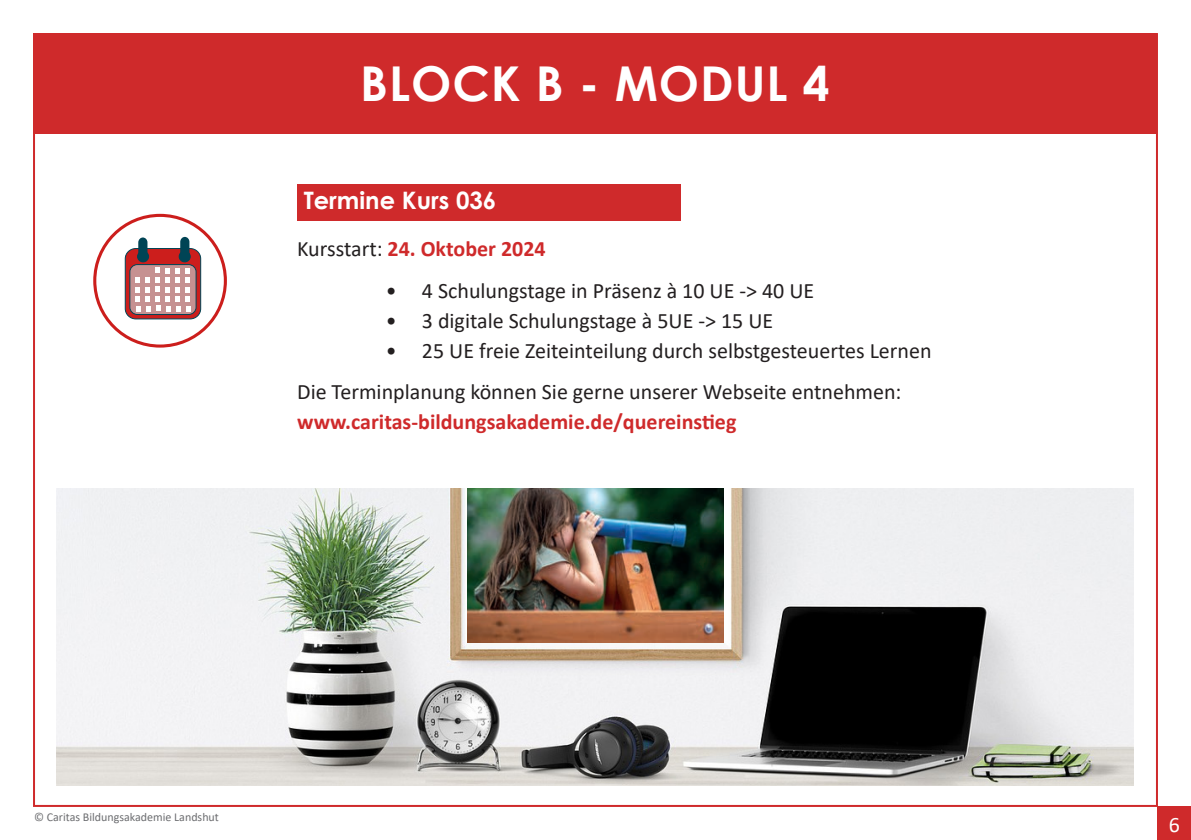
<style>
.page{position:relative;width:1191px;height:840px;background:#fff}
.page>*{position:absolute;margin:0;border:0;box-sizing:border-box;transform-origin:0 0}
.t1{font:700 48px "Century Gothic";letter-spacing:.02em;color:#fff}
.t2{font:700 24px "Century Gothic";color:#fff}
.t3{font:22px "Calibri";color:#231f20}
.t4{font:700 22px "Calibri";color:#cf2a2b}
.t5{font:22px "Calibri";color:#fff}
.t6{font:12px "Calibri";color:#6c6d70}
.s1{font-weight:400;color:#231f20}
</style>
<div class="page">
<div style="left:33px;top:33px;width:1124px;height:100px;background:#cf2a2b"></div>
<div style="left:1158px;top:806px;width:33px;height:33px;background:#cf2a2b"></div>
<div style="left:297px;top:184px;width:384px;height:37px;background:#cf2a2b"></div>
<div style="left:93px;top:214px;width:134px;height:133px;border:3px solid #cc1e1c;border-radius:50%"></div>
<svg style="left:125px;top:248px;width:76px;height:71px"></svg>
<div style="left:125px;top:248px;width:76px;height:71px;border:1px solid #045;border-radius:10px"></div>
<div style="left:130px;top:264px;width:66px;height:50px;background:#c69191;border-radius:7px"></div>
<div style="left:130px;top:264px;width:66px;height:50px;border:1px solid #045;border-radius:7px"></div>
<svg style="left:135px;top:267px;width:56px;height:44px"></svg>
<div style="left:138px;top:251px;width:11px;height:11px;background:#045;border-radius:50%"></div>
<div style="left:138px;top:251px;width:11px;height:11px;border:1px solid #045;border-radius:50%"></div>
<div style="left:179px;top:251px;width:11px;height:11px;border:1px solid #045;border-radius:50%"></div>
<div style="left:138px;top:237px;width:9px;height:24px;background:#045;border-radius:5px"></div>
<div style="left:180px;top:237px;width:9px;height:24px;background:#045;border-radius:5px"></div>
<img style="left:57px;top:488px;width:1076px;height:297px">
<img style="left:467px;top:488px;width:256px;height:153px">
<p class="t1" style="left:360px;top:47px;width:471px">BLOCK B - MODUL 4</p>
<p class="t2" style="left:304px;top:182px;width:194px">Termine Kurs 036</p>
<p class="t4" style="left:297px;top:233px;width:250px"><span class="s1">Kursstart:</span> 24. Oktober 2024</p>
<p class="t3" style="left:386px;top:275px;width:430px">• 4 Schulungstage in Präsenz à 10 UE -&gt; 40 UE</p>
<p class="t3" style="left:386px;top:305px;width:389px">• 3 digitale Schulungstage à 5UE -&gt; 15 UE</p>
<p class="t3" style="left:386px;top:335px;width:547px">• 25 UE freie Zeiteinteilung durch selbstgesteuertes Lernen</p>
<p class="t3" style="left:297px;top:376px;width:606px">Die Terminplanung können Sie gerne unserer Webseite entnehmen:</p>
<p class="t4" style="left:297px;top:406px;width:441px">www.caritas-bildungsakademie.de/quereinstieg</p>
<p class="t6" style="left:34px;top:807px;width:186px">© Caritas Bildungsakademie Landshut</p>
<p class="t5" style="left:1168px;top:808px;width:13px">6</p>
</div>
